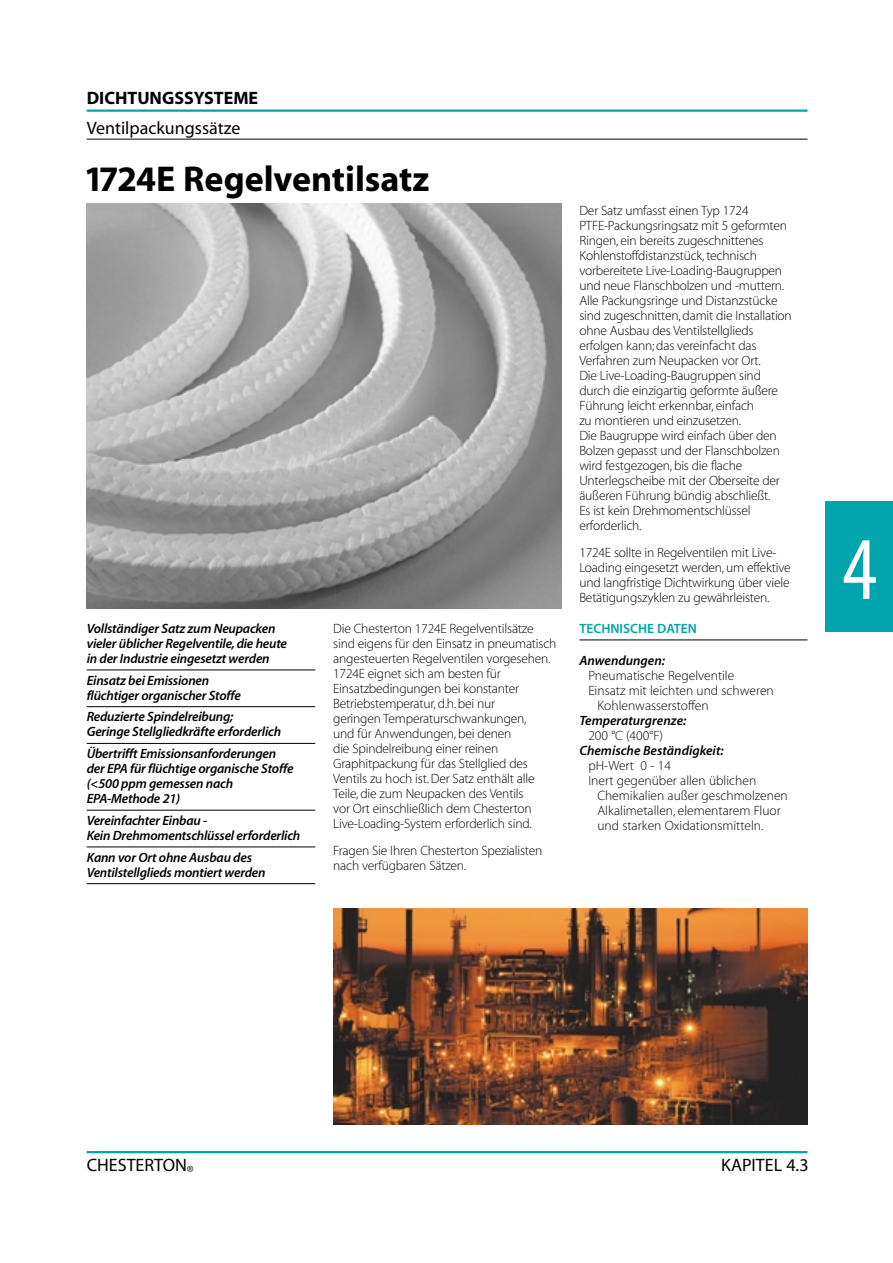
<style>
.page{position:relative;width:893px;height:1263px;background:#fff}
.page>*{position:absolute;margin:0;border:0;box-sizing:border-box;transform-origin:0 0}
.t1{font:90px "Myriad MM 400 300";color:#fff}
.t2{font:36px "Myriad MM 700 600";color:#000}
.t3{font:18px "Myriad MM 400 600";color:#000}
.t4{font:18px "Myriad MM 700 600";color:#000}
.t5{font:13.5px/15px "Myriad MM 215 600";letter-spacing:-.015em;color:#000}
.t6{font:13.5px/15px "Myriad MM It 565 600";letter-spacing:-.015em;color:#000}
.t7{font:13.5px "Myriad MM 565 600";color:#00a4ad}
</style>
<div class="page">
<div style="left:825px;top:501px;width:67px;height:130px;background:#00a4ad"></div>
<hr style="left:87px;top:110px;width:720px;height:2px;background:#00a4ad">
<hr style="left:87px;top:1151px;width:720px;height:2px;background:#00a4ad">
<hr style="left:87px;top:139px;width:720px;height:1px;background:#000">
<hr style="left:579px;top:640px;width:228px;height:1px;background:#000">
<img style="left:87px;top:204px;width:474px;height:405px">
<hr style="left:87px;top:670px;width:228px;height:1px;background:#000">
<hr style="left:87px;top:706px;width:228px;height:1px;background:#000">
<hr style="left:87px;top:743px;width:228px;height:1px;background:#000">
<hr style="left:87px;top:810px;width:228px;height:1px;background:#000">
<hr style="left:87px;top:847px;width:228px;height:1px;background:#000">
<hr style="left:87px;top:883px;width:228px;height:1px;background:#000">
<img style="left:333px;top:908px;width:474px;height:216px">
<h3 class="t4" style="left:87px;top:91px;width:173px">DICHTUNGSSYSTEME</h3>
<h3 class="t3" style="left:87px;top:121px;width:155px">Ventilpackungssätze</h3>
<h2 class="t2" style="left:84px;top:165px;width:347px">1724E Regelventilsatz</h2>
<p class="t6" style="left:87px;top:622px;width:202px">Vollständiger Satz zum Neupacken vieler üblicher Regelventile, die heute in der Industrie eingesetzt werden</p>
<p class="t6" style="left:87px;top:674px;width:156px">Einsatz bei Emissionen flüchtiger organischer Stoffe</p>
<p class="t6" style="left:87px;top:711px;width:196px">Reduzierte Spindelreibung;<br>Geringe Stellgliedkräfte erforderlich</p>
<p class="t6" style="left:87px;top:747px;width:208px">Übertrifft Emissionsanforderungen der EPA für flüchtige organische Stoffe (&lt;500 ppm gemessen nach<br>EPA-Methode 21)</p>
<p class="t6" style="left:87px;top:814px;width:215px">Vereinfachter Einbau -<br>Kein Drehmomentschlüssel erforderlich</p>
<p class="t6" style="left:87px;top:851px;width:180px">Kann vor Ort ohne Ausbau des<br>Ventilstellglieds montiert werden</p>
<p class="t5" style="left:333px;top:622px;width:225px">Die Chesterton 1724E Regelventilsätze sind eigens für den Einsatz in pneumatisch angesteuerten Regelventilen vorgesehen.<br>1724E eignet sich am besten für Einsatzbedingungen bei konstanter Betriebstemperatur, d.h. bei nur<br>geringen Temperaturschwankungen,<br>und für Anwendungen, bei denen<br>die Spindelreibung einer reinen Graphitpackung für das Stellglied des Ventils zu hoch ist. Der Satz enthält alle Teile, die zum Neupacken des Ventils<br>vor Ort einschließlich dem Chesterton Live-Loading-System erforderlich sind.</p>
<p class="t5" style="left:333px;top:844px;width:211px">Fragen Sie Ihren Chesterton Spezialisten nach verfügbaren Sätzen.</p>
<p class="t5" style="left:579px;top:204px;width:214px">Der Satz umfasst einen Typ 1724<br>PTFE-Packungsringsatz mit 5 geformten Ringen, ein bereits zugeschnittenes Kohlenstoffdistanzstück, technisch vorbereitete Live-Loading-Baugruppen und neue Flanschbolzen und -muttern.<br>Alle Packungsringe und Distanzstücke sind zugeschnitten, damit die Installation ohne Ausbau des Ventilstellglieds erfolgen kann; das vereinfacht das Verfahren zum Neupacken vor Ort.<br>Die Live-Loading-Baugruppen sind durch die einzigartig geformte äußere Führung leicht erkennbar, einfach<br>zu montieren und einzusetzen.<br>Die Baugruppe wird einfach über den Bolzen gepasst und der Flanschbolzen wird festgezogen, bis die flache Unterlegscheibe mit der Oberseite der äußeren Führung bündig abschließt.<br>Es ist kein Drehmomentschlüssel erforderlich.</p>
<p class="t5" style="left:579px;top:546px;width:213px">1724E sollte in Regelventilen mit Live-Loading eingesetzt werden, um effektive und langfristige Dichtwirkung über viele Betätigungszyklen zu gewährleisten.</p>
<p class="t7" style="left:579px;top:623px;width:119px">TECHNISCHE DATEN</p>
<p class="t6" style="left:579px;top:654px;width:87px">Anwendungen:</p>
<p class="t5" style="left:588px;top:669px;width:147px">Pneumatische Regelventile</p>
<p class="t5" style="left:588px;top:684px;width:187px">Einsatz mit leichten und schweren</p>
<p class="t5" style="left:597px;top:699px;width:113px">Kohlenwasserstoffen</p>
<p class="t6" style="left:579px;top:714px;width:108px">Temperaturgrenze:</p>
<p class="t5" style="left:588px;top:729px;width:76px">200 °C (400°F)</p>
<p class="t6" style="left:579px;top:744px;width:146px">Chemische Beständigkeit:</p>
<p class="t5" style="left:588px;top:759px;width:84px">pH-Wert 0 - 14</p>
<p class="t5" style="left:588px;top:774px;width:169px">Inert gegenüber allen üblichen</p>
<p class="t5" style="left:597px;top:789px;width:192px">Chemikalien außer geschmolzenen</p>
<p class="t5" style="left:597px;top:804px;width:185px">Alkalimetallen, elementarem Fluor</p>
<p class="t5" style="left:597px;top:819px;width:168px">und starken Oxidationsmitteln.</p>
<h1 class="t1" style="left:842px;top:535px;width:36px">4</h1>
<h3 class="t3" style="left:87px;top:1158px;width:109px">CHESTERTON<sub>®</sub></h3>
<h3 class="t3" style="left:721px;top:1158px;width:89px">KAPITEL 4.3</h3>
</div>
